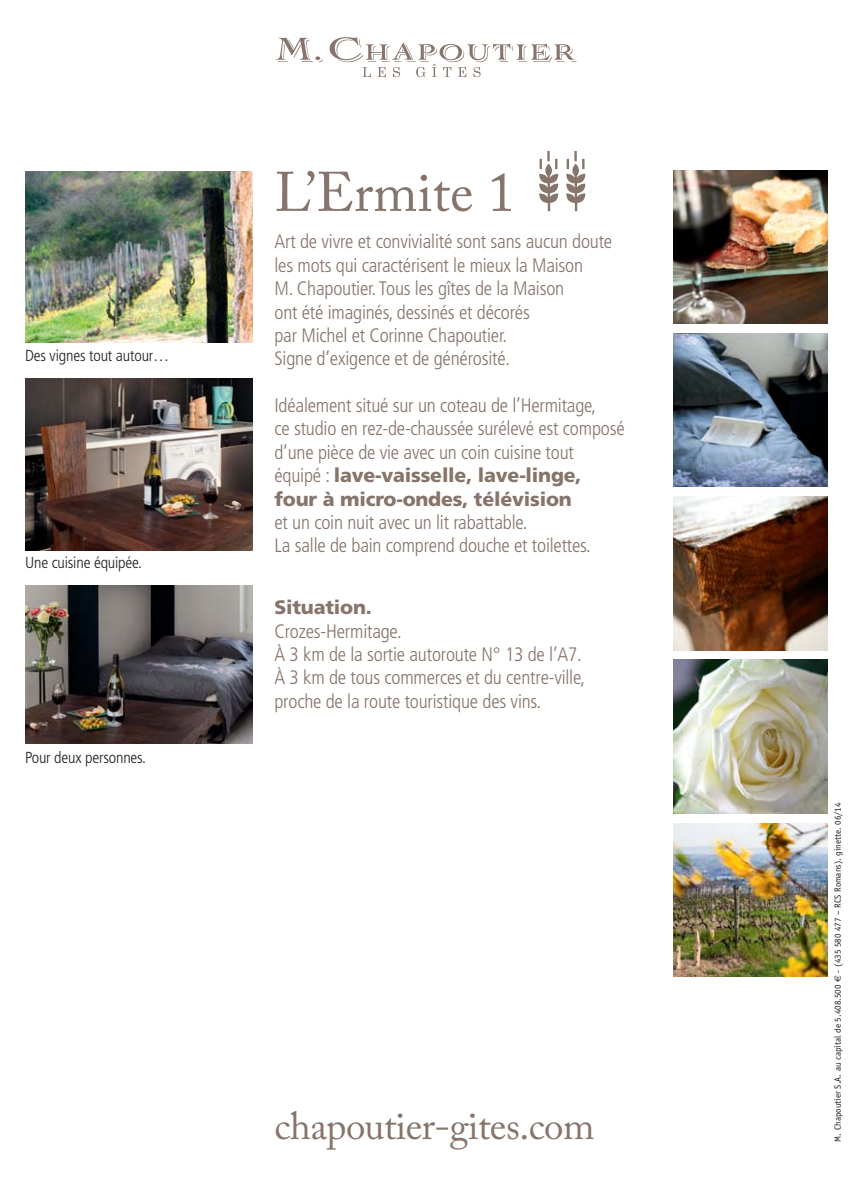
<style>
.page{position:relative;width:853px;height:1190px;background:#fff}
.page>*{position:absolute;margin:0;border:0;box-sizing:border-box;transform-origin:0 0}
.t1{font:55.2px "Adobe Caslon Pro";color:#87746a}
.t2{font:39px "Adobe Caslon Pro";letter-spacing:-.015em;color:#87746a}
.t3{font:300 condensed 19.4px/23.4px "Frutiger";letter-spacing:-.01em;color:#87746a}
.t4{font:900 19.4px "Frutiger";letter-spacing:-.01em;color:#87746a}
.t5{font:300 condensed 16px "Frutiger";letter-spacing:-.01em;color:#231f20}
.t6{font:9px "Officina Sans";color:#231f20}
.s1{font-weight:900;font-stretch:normal}
.s2{font-family:"Euro Sans"}
</style>
<div class="page">
<img style="left:25px;top:171px;width:227px;height:172px">
<img style="left:25px;top:378px;width:227px;height:172px">
<img style="left:25px;top:586px;width:227px;height:158px">
<img style="left:673px;top:171px;width:154px;height:153px">
<img style="left:673px;top:334px;width:154px;height:153px">
<svg style="left:539px;top:151px;width:19px;height:60px"></svg>
<svg style="left:566px;top:151px;width:19px;height:60px"></svg>
<svg style="left:276px;top:38px;width:46px;height:24px"></svg>
<svg style="left:329px;top:37px;width:247px;height:40px"></svg>
<img style="left:673px;top:660px;width:154px;height:153px">
<img style="left:673px;top:823px;width:154px;height:153px">
<img style="left:673px;top:497px;width:154px;height:153px">
<p class="t5" style="left:25px;top:349px;width:146px">Des vignes tout autour…</p>
<p class="t5" style="left:25px;top:556px;width:118px">Une cuisine équipée.</p>
<p class="t5" style="left:25px;top:751px;width:122px">Pour deux personnes.</p>
<h1 class="t1" style="left:274px;top:159px;width:242px">L’Ermite 1</h1>
<p class="t3" style="left:274px;top:232px;width:339px">Art de vivre et convivialité sont sans aucun doute les mots qui caractérisent le mieux la Maison<br>M. Chapoutier. Tous les gîtes de la Maison<br>ont été imaginés, dessinés et décorés<br>par Michel et Corinne Chapoutier.<br>Signe d’exigence et de générosité.</p>
<p class="t3" style="left:274px;top:395px;width:351px">Idéalement situé sur un coteau de l’Hermitage,<br>ce studio en rez-de-chaussée surélevé est composé d’une pièce de vie avec un coin cuisine tout équipé : <span class="s1">lave-vaisselle, lave-linge, four à micro-ondes, télévision</span></p>
<p class="t3" style="left:274px;top:512px;width:318px">et un coin nuit avec un lit rabattable.<br>La salle de bain comprend douche et toilettes.</p>
<p class="t4" style="left:274px;top:600px;width:99px">Situation.</p>
<p class="t3" style="left:274px;top:621px;width:312px">Crozes-Hermitage.<br>À 3 km de la sortie autoroute N° 13 de l’A7.<br>À 3 km de tous commerces et du centre-ville, proche de la route touristique des vins.</p>
<h2 class="t2" style="left:274px;top:1103px;width:321px">chapoutier-gites.com</h2>
<p class="t6" style="left:834px;top:1141px;width:340px;rotate:-90deg">M. Chapoutier S.A. au capital de 5.408.500 <span class="s2">€</span> - (435 580 477 – RCS Romans). ginette. 06/14</p>
</div>
